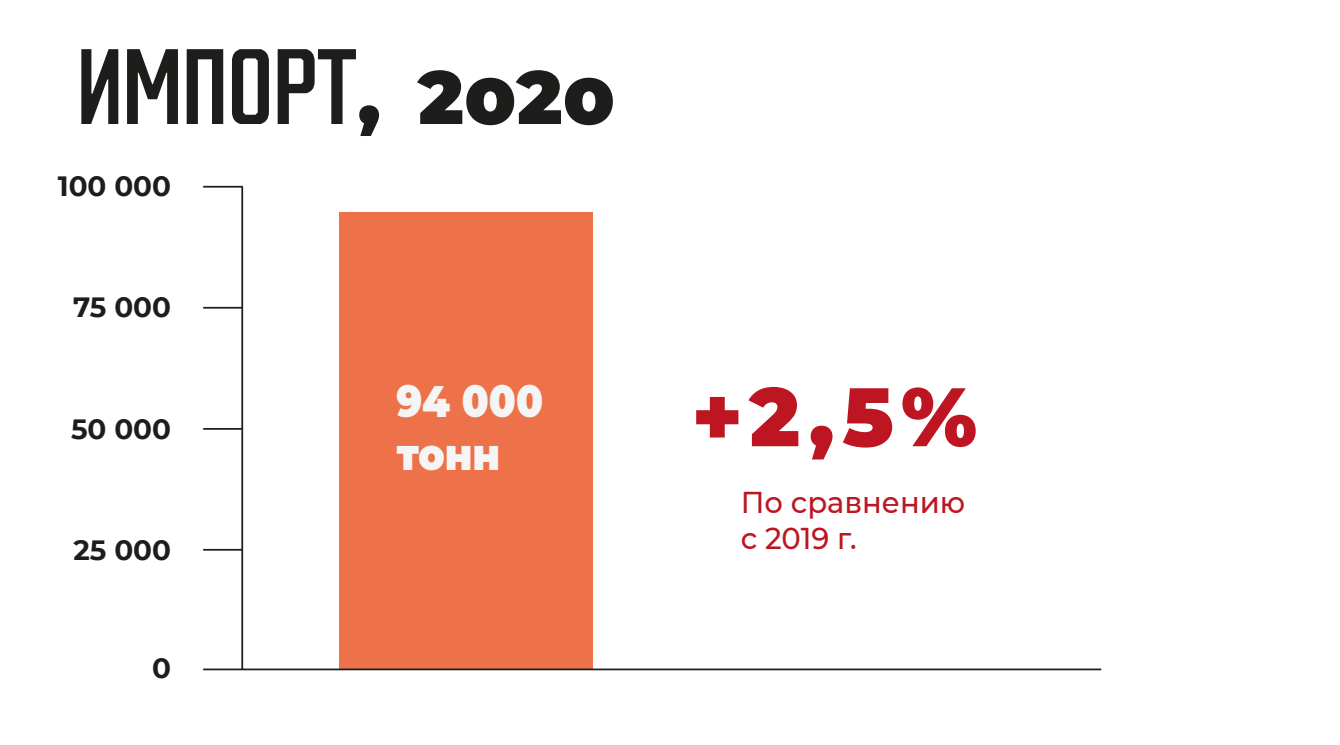
<style>
.page{position:relative;width:1340px;height:745px;background:#fff}
.page>*{position:absolute;margin:0;border:0;box-sizing:border-box;transform-origin:0 0}
.t1{font:103.77px "Countach";color:#1d1d1b}
.t2{font:900 82.69px "Montserrat";color:#bd1622}
.t3{font:900 44.01px/52.8px "Montserrat";color:#f5f5f5;scale:.89 1}
.t4{font:500 30.1px/36.1px "Montserrat";color:#bd1622;scale:.96 1}
.t5{font:700 27.82px "Montserrat";color:#1d1d1b}
.s1{font-family:"Montserrat";font-weight:900;font-size:75.08px}
</style>
<div class="page">
<div style="left:339px;top:212px;width:253px;height:457px;background:#ed7149"></div>
<hr style="left:203px;top:668px;width:898px;height:1px;background:#1d1d1b">
<hr style="left:241px;top:187px;width:2px;height:482px;background:#1d1d1b">
<hr style="left:203px;top:428px;width:39px;height:1px;background:#1d1d1b">
<hr style="left:203px;top:186px;width:40px;height:1px;background:#1d1d1b">
<hr style="left:203px;top:307px;width:40px;height:1px;background:#1d1d1b">
<hr style="left:203px;top:548px;width:39px;height:2px;background:#1d1d1b">
<h1 class="t1" style="left:77px;top:20px;width:540px">ИМПОРТ<span class="s1">, 2020</span></h1>
<p class="t5" style="left:58px;top:166px;width:115px">100 000</p>
<p class="t5" style="left:73px;top:287px;width:99px">75 000</p>
<p class="t5" style="left:71px;top:408px;width:101px">50 000</p>
<p class="t5" style="left:74px;top:529px;width:99px">25 000</p>
<p class="t5" style="left:152px;top:647px;width:20px">0</p>
<h3 class="t3" style="left:396px;top:372px;width:166px">94 000 тонн</h3>
<h2 class="t2" style="left:691px;top:354px;width:287px">+2,5%</h2>
<p class="t4" style="left:740px;top:482px;width:235px">По сравнению с 2019 г.</p>
</div>
